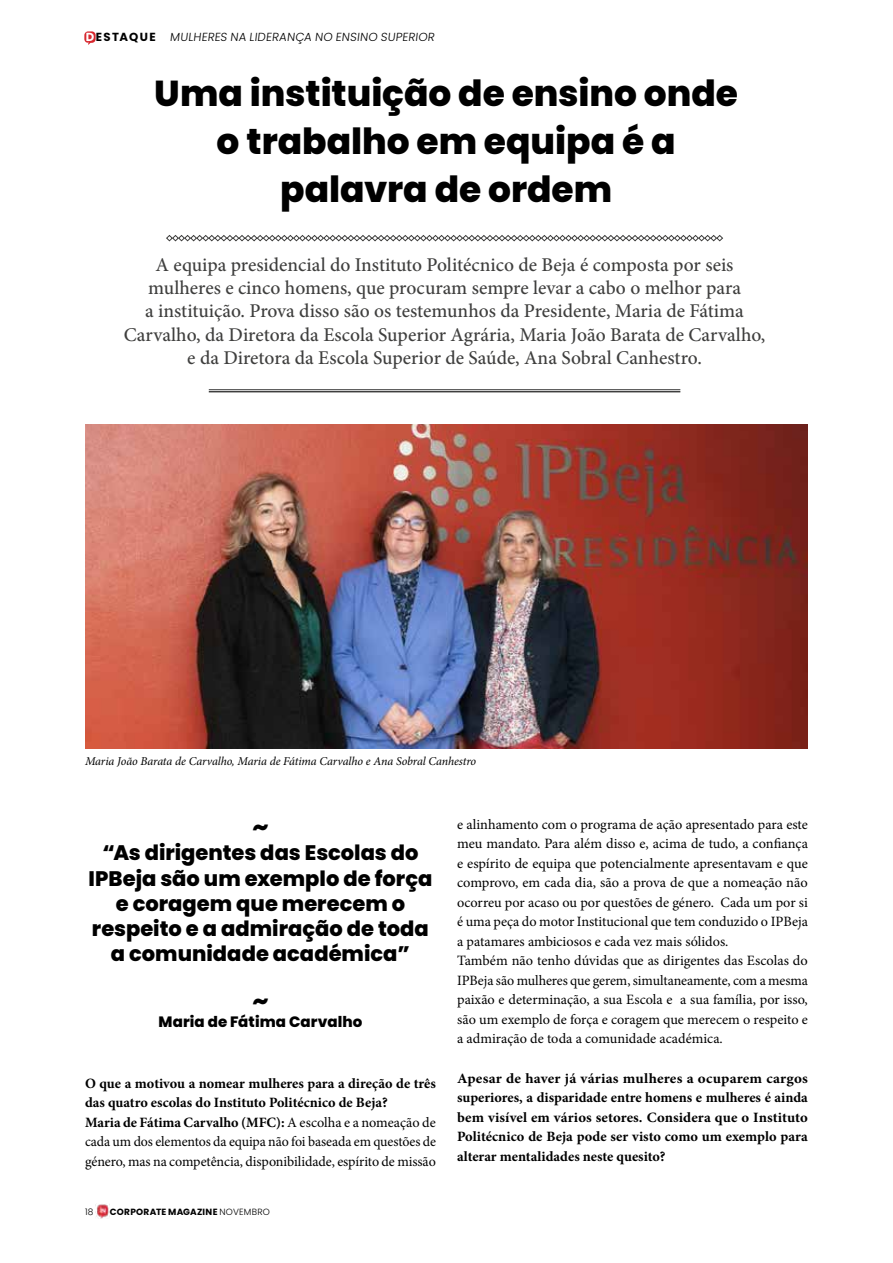
<style>
.page{position:relative;width:893px;height:1263px;background:#fff}
.page>*{position:absolute;margin:0;border:0;box-sizing:border-box;transform-origin:0 0}
.t1{font:800 36px/48px "Poppins";color:#000;text-align:center}
.t2{font:800 24px "Poppins";color:#000}
.t3{font:800 21px/25.2px "Poppins";color:#000;text-align:center}
.t4{font:500 19.5px/23.2px "Minion Pro";color:#3f3f3e;text-align:center}
.t5{font:800 15px "Poppins";letter-spacing:.01em;color:#000}
.t6{font:14.25px/19.5px "Minion Pro";color:#000}
.t7{font:700 14.25px/19.5px "Minion Pro";color:#000;text-align:justify;scale:1.05 1}
.t8{font:italic 12px "Minion Pro";letter-spacing:-.01em;color:#000}
.t9{font:300 11.7px "Poppins";color:#000}
.t10{font:700 9px "Poppins";letter-spacing:.025em;color:#000}
.t11{font:300 9px "Poppins";color:#000}
.s1{font-weight:700;color:#fff}
.s2{font-weight:700}
.s3{font-weight:300}
</style>
<div class="page">
<img style="left:95px;top:1204px;width:15px;height:14px">
<svg style="left:84px;top:31px;width:12px;height:14px"></svg>
<svg style="left:166px;top:235px;width:557px;height:6px"></svg>
<hr style="left:209px;top:389px;width:471px;height:1px;background:#3f3f3e">
<hr style="left:209px;top:391px;width:471px;height:1px;background:#3f3f3e">
<img style="left:85px;top:424px;width:723px;height:324px">
<p class="t9" style="left:86px;top:30px;width:123px"><span class="s1">D</span><span class="s2">ESTAQUE</span> MULHERES</p>
<p class="t9" style="left:230px;top:30px;width:36px">NA LIDERAN</p>
<p class="t9" style="left:295px;top:30px;width:138px">ÇA NO ENSINO SUPERIOR</p>
<h1 class="t1" style="left:154px;top:69px;width:585px">Uma instituição de ensino onde o trabalho em equipa é a palavra de ordem</h1>
<p class="t4" style="left:124px;top:253px;width:643px">A equipa presidencial do Instituto Politécnico de Beja é composta por seis mulheres e cinco homens, que procuram sempre levar a cabo o melhor para<br>a instituição. Prova disso são os testemunhos da Presidente, Maria de Fátima Carvalho, da Diretora da Escola Superior Agrária, Maria João Barata de Carvalho, e da Diretora da Escola Superior de Saúde, Ana Sobral Canhestro.</p>
<p class="t8" style="left:85px;top:753px;width:393px">Maria João Barata de Carvalho, Maria de Fátima Carvalho e Ana Sobral Canhestro</p>
<h2 class="t2" style="left:252px;top:813px;width:18px">~</h2>
<h3 class="t3" style="left:88px;top:840px;width:345px">“As dirigentes das Escolas do<br>IPBeja são um exemplo de força e coragem que merecem o respeito e a admiração de toda a comunidade académica”</h3>
<h2 class="t2" style="left:252px;top:987px;width:18px">~</h2>
<p class="t5" style="left:159px;top:1013px;width:205px">Maria de Fátima Carvalho</p>
<p class="t6" style="left:85px;top:1073px;width:352px"><span class="s2">O que a motivou a nomear mulheres para a direção de três das quatro escolas do Instituto Politécnico de Beja?<br>Maria de Fátima Carvalho (MFC):</span> A escolha e a nomeação de cada um dos elementos da equipa não foi baseada em questões de género, mas na competência, disponibilidade, espírito de missão</p>
<p class="t11" style="left:85px;top:1206px;width:10px">18</p>
<p class="t10" style="left:110px;top:1206px;width:162px">CORPORATE MAGAZINE <span class="s3">NOVEMBRO</span></p>
<p class="t6" style="left:457px;top:815px;width:352px">e alinhamento com o programa de ação apresentado para este meu mandato. Para além disso e, acima de tudo, a confiança e espírito de equipa que potencialmente apresentavam e que comprovo, em cada dia, são a prova de que a nomeação não ocorreu por acaso ou por questões de género. Cada um por si é uma peça do motor Institucional que tem conduzido o IPBeja a patamares ambiciosos e cada vez mais sólidos.<br>Também não tenho dúvidas que as dirigentes das Escolas do IPBeja são mulheres que gerem, simultaneamente, com a mesma paixão e determinação, a sua Escola e a sua família, por isso, são um exemplo de força e coragem que merecem o respeito e a admiração de toda a comunidade académica.</p>
<p class="t7" style="left:457px;top:1068px;width:336px">Apesar de haver já várias mulheres a ocuparem cargos superiores, a disparidade entre homens e mulheres é ainda bem visível em vários setores. Considera que o Instituto Politécnico de Beja pode ser visto como um exemplo para alterar mentalidades neste quesito?</p>
</div>
